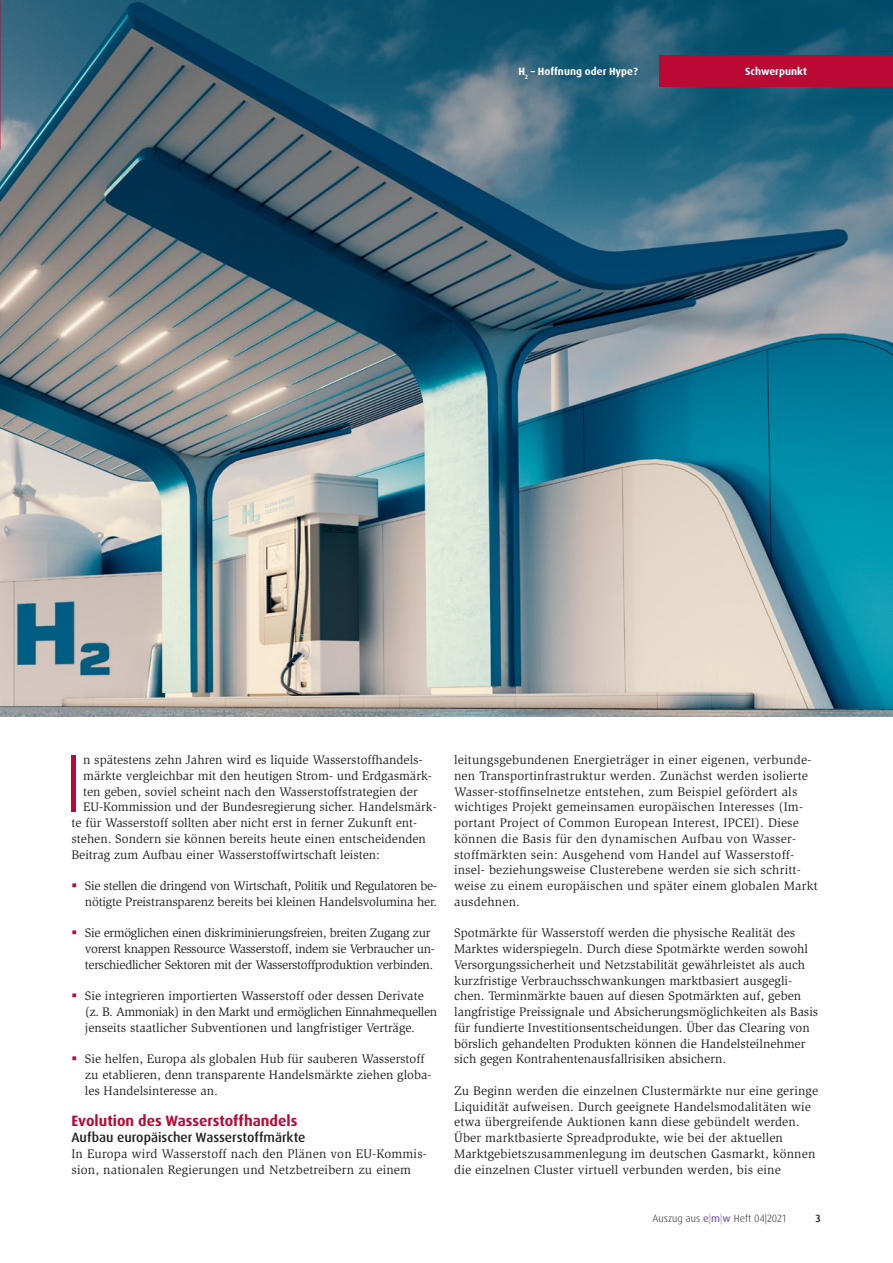
<style>
.page{position:relative;width:893px;height:1263px;background:#fff}
.page>*{position:absolute;margin:0;border:0;box-sizing:border-box;transform-origin:0 0}
._5_copy_Ligatur-_Rot{font:300 81.45px "Dax Pro";color:#ba0934}
._7_subhead_bold_Rot{font:700 15px "Dax Pro";color:#ba0934}
._7_subhead_medium_bl{font:500 13.5px "Dax Pro";color:#231f20}
._5_copy{font:12.75px/15.8px "Slimbach Std";color:#231f20}
._5_copy_Ligatur-_Rot-2{font:12.75px "Slimbach Std";color:#231f20}
._5_copy-2{font:12.75px/15.8px "Slimbach Std";letter-spacing:-.025em;color:#231f20}
._2_Rubrik_klein{font:700 10.5px "Dax Pro";color:#fff}
.t1{font:300 10.5px "Dax Pro";color:#231f20}
.t2{font:500 10.5px "Dax Pro";color:#231f20}
.s1{font-weight:500;color:#8169ae}
.s2{color:#8169ae}
</style>
<div class="page">
<img style="left:0;top:0;width:893px;height:717px">
<div style="left:659px;top:55px;width:234px;height:32px;background:#ba0934"></div>
<p class="_2_Rubrik_klein" style="left:518px;top:65px;width:121px">H<sub>2</sub> – Hoffnung oder Hype?</p>
<p class="_2_Rubrik_klein" style="left:745px;top:65px;width:63px">Schwerpunkt</p>
<p class="_5_copy_Ligatur-_Rot" style="left:64px;top:731px;width:20px">I</p>
<p class="_5_copy_Ligatur-_Rot-2" style="left:83px;top:752px;width:341px">n spätestens zehn Jahren wird es liquide Wasserstoffhandels-</p>
<p class="_5_copy_Ligatur-_Rot-2" style="left:83px;top:768px;width:350px">märkte vergleichbar mit den heutigen Strom- und Erdgasmärk-</p>
<p class="_5_copy_Ligatur-_Rot-2" style="left:83px;top:784px;width:336px">ten geben, soviel scheint nach den Wasserstoffstrategien der</p>
<p class="_5_copy_Ligatur-_Rot-2" style="left:83px;top:800px;width:355px">EU-Kommission und der Bundesregierung sicher. Handelsmärk-</p>
<p class="_5_copy_Ligatur-_Rot-2" style="left:71px;top:815px;width:347px">te für Wasserstoff sollten aber nicht erst in ferner Zukunft ent-</p>
<p class="_5_copy_Ligatur-_Rot-2" style="left:71px;top:831px;width:356px">stehen. Sondern sie können bereits heute einen entscheidenden</p>
<p class="_5_copy_Ligatur-_Rot-2" style="left:71px;top:847px;width:310px">Beitrag zum Aufbau einer Wasserstoffwirtschaft leisten:</p>
<p class="_5_copy-2" style="left:85px;top:878px;width:354px">Sie stellen die dringend von Wirtschaft, Politik und Regulatoren be&shy;nötigte Preistransparenz bereits bei kleinen Handelsvolumina her.</p>
<p class="_5_copy-2" style="left:85px;top:925px;width:351px">Sie ermöglichen einen diskriminierungsfreien, breiten Zugang zur vorerst knappen Ressource Wasserstoff, indem sie Verbraucher un&shy;terschiedlicher Sektoren mit der Wasserstoffproduktion verbinden.</p>
<p class="_5_copy" style="left:85px;top:988px;width:354px">Sie integrieren importierten Wasserstoff oder dessen Derivate (z. B. Ammoniak) in den Markt und ermöglichen Einnahmequellen jenseits staatlicher Subventionen und langfristiger Verträge.</p>
<p class="_5_copy" style="left:85px;top:1051px;width:348px">Sie helfen, Europa als globalen Hub für sauberen Wasserstoff zu etablieren, denn transparente Handelsmärkte ziehen globa&shy;les Handelsinteresse an.</p>
<p class="_7_subhead_bold_Rot" style="left:71px;top:1111px;width:227px">Evolution des Wasserstoffhandels</p>
<p class="_7_subhead_medium_bl" style="left:71px;top:1129px;width:236px">Aufbau europäischer Wasserstoffmärkte</p>
<p class="_5_copy" style="left:71px;top:1146px;width:357px">In Europa wird Wasserstoff nach den Plänen von EU-Kommis&shy;sion, nationalen Regierungen und Netzbetreibern zu einem</p>
<p class="_5_copy" style="left:454px;top:752px;width:365px">leitungsgebundenen Energieträger in einer eigenen, verbunde&shy;nen Transportinfrastruktur werden. Zunächst werden isolierte Wasser-stoffinselnetze entstehen, zum Beispiel gefördert als wichtiges Projekt gemeinsamen europäischen Interesses (Im&shy;portant Project of Common European Interest, IPCEI). Diese können die Basis für den dynamischen Aufbau von Wasser&shy;stoffmärkten sein: Ausgehend vom Handel auf Wasserstoff&shy;insel- beziehungsweise Clusterebene werden sie sich schritt&shy;weise zu einem europäischen und später einem globalen Markt ausdehnen.</p>
<p class="_5_copy" style="left:454px;top:925px;width:366px">Spotmärkte für Wasserstoff werden die physische Realität des Marktes widerspiegeln. Durch diese Spotmärkte werden sowohl Versorgungssicherheit und Netzstabilität gewährleistet als auch kurzfristige Verbrauchsschwankungen marktbasiert ausgegli&shy;chen. Terminmärkte bauen auf diesen Spotmärkten auf, geben langfristige Preissignale und Absicherungsmöglichkeiten als Basis für fundierte Investitionsentscheidungen. Über das Clearing von börslich gehandelten Produkten können die Handelsteilnehmer sich gegen Kontrahentenausfallrisiken absichern.</p>
<p class="_5_copy" style="left:454px;top:1083px;width:365px">Zu Beginn werden die einzelnen Clustermärkte nur eine geringe Liquidität aufweisen. Durch geeignete Handelsmodalitäten wie etwa übergreifende Auktionen kann diese gebündelt werden.<br>Über marktbasierte Spreadprodukte, wie bei der aktuellen Marktgebietszusammenlegung im deutschen Gasmarkt, können die einzelnen Cluster virtuell verbunden werden, bis eine</p>
<p class="t1" style="left:653px;top:1211px;width:135px">Auszug aus <span class="s1">e</span><span class="s2">|</span><span class="s1">m</span><span class="s2">|</span><span class="s1">w</span> Heft 04|2021</p>
<p class="t2" style="left:815px;top:1211px;width:7px">3</p>
</div>
